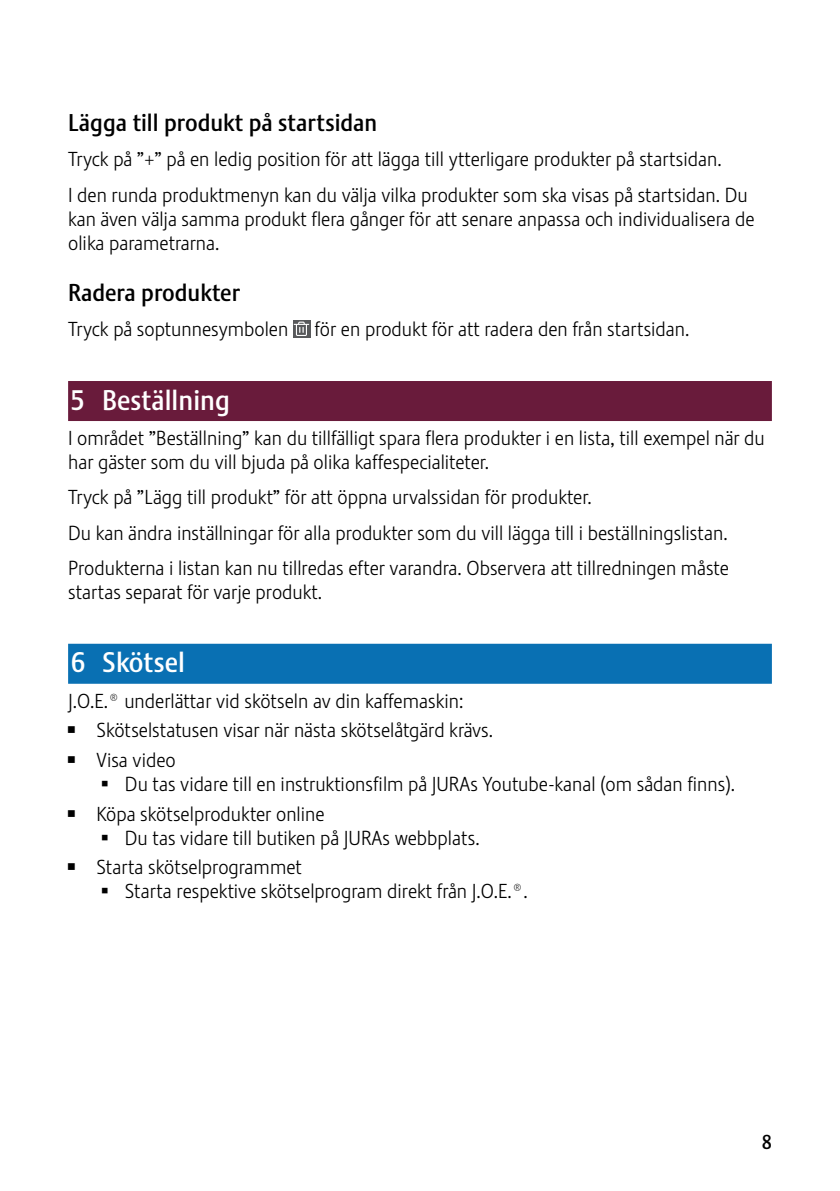
<style>
.page{position:relative;width:840px;height:1191px;background:#fff}
.page>*{position:absolute;margin:0;border:0;box-sizing:border-box;transform-origin:0 0}
.t1{font:28px "Stalemate Pro 2 J Medium";color:#fff}
.t2{font:24px "Stalemate Pro 2 J Medium";color:#000}
.t3{font:20px/29.6px "Stalemate Pro 2 J Light";color:#000}
.t4{font:20px "Stalemate Pro 2 J Medium";color:#000}
.s1{font-family:"Jura Pict 2006"}
</style>
<div class="page">
<div style="left:68px;top:381px;width:703px;height:40px;background:#691b3b"></div>
<div style="left:68px;top:644px;width:703px;height:40px;background:#0970b3"></div>
<div style="left:293px;top:320px;width:17px;height:17px;background:#58595b"></div>
<svg style="left:293px;top:321px;width:16px;height:15px"></svg>
<p class="t2" style="left:68px;top:108px;width:310px">Lägga till produkt på startsidan</p>
<p class="t3" style="left:68px;top:142px;width:680px;line-height:35.4px">Tryck på ”+” på en ledig position för att lägga till ytterligare produkter på startsidan.<br>I den runda produktmenyn kan du välja vilka produkter som ska visas på startsidan. Du</p>
<p class="t3" style="left:68px;top:207px;width:687px;line-height:24px">kan även välja samma produkt flera gånger för att senare anpassa och individualisera de olika parametrarna.</p>
<p class="t2" style="left:68px;top:278px;width:173px">Radera produkter</p>
<p class="t3" style="left:68px;top:315px;width:222px">Tryck på soptunnesymbolen</p>
<p class="t3" style="left:314px;top:315px;width:376px">för en produkt för att radera den från startsidan.</p>
<h1 class="t1" style="left:71px;top:383px;width:160px">5 Beställning</h1>
<p class="t3" style="left:68px;top:426px;width:698px;line-height:24px">I området ”Beställning” kan du tillfälligt spara flera produkter i en lista, till exempel när du har gäster som du vill bjuda på olika kaffespecialiteter.</p>
<p class="t3" style="left:68px;top:480px;width:662px;line-height:35.4px">Tryck på ”Lägg till produkt” för att öppna urvalssidan för produkter.<br>Du kan ändra inställningar för alla produkter som du vill lägga till i beställningslistan.<br>Produkterna i listan kan nu tillredas efter varandra. Observera att tillredningen måste</p>
<p class="t3" style="left:68px;top:577px;width:255px">startas separat för varje produkt.</p>
<h1 class="t1" style="left:71px;top:646px;width:115px">6 Skötsel</h1>
<p class="t3" style="left:68px;top:686px;width:426px">J.O.E.® underlättar vid skötseln av din kaffemaskin:<br><span class="s1">Z</span> Skötselstatusen visar när nästa skötselåtgärd krävs.<br><span class="s1">Z</span> Visa video</p>
<p class="t3" style="left:68px;top:769px;width:668px;text-indent:34px"><span class="s1">U</span> Du tas vidare till en instruktionsfilm på JURAs Youtube-kanal (om sådan finns).<br><span class="s1">Z</span> Köpa skötselprodukter online</p>
<p class="t3" style="left:68px;top:823px;width:413px;text-indent:34px"><span class="s1">U</span> Du tas vidare till butiken på JURAs webbplats.<br><span class="s1">Z</span> Starta skötselprogrammet</p>
<p class="t3" style="left:102px;top:876px;width:427px"><span class="s1">U</span> Starta respektive skötselprogram direkt från J.O.E.®.</p>
<p class="t4" style="left:761px;top:1130px;width:12px">8</p>
</div>
